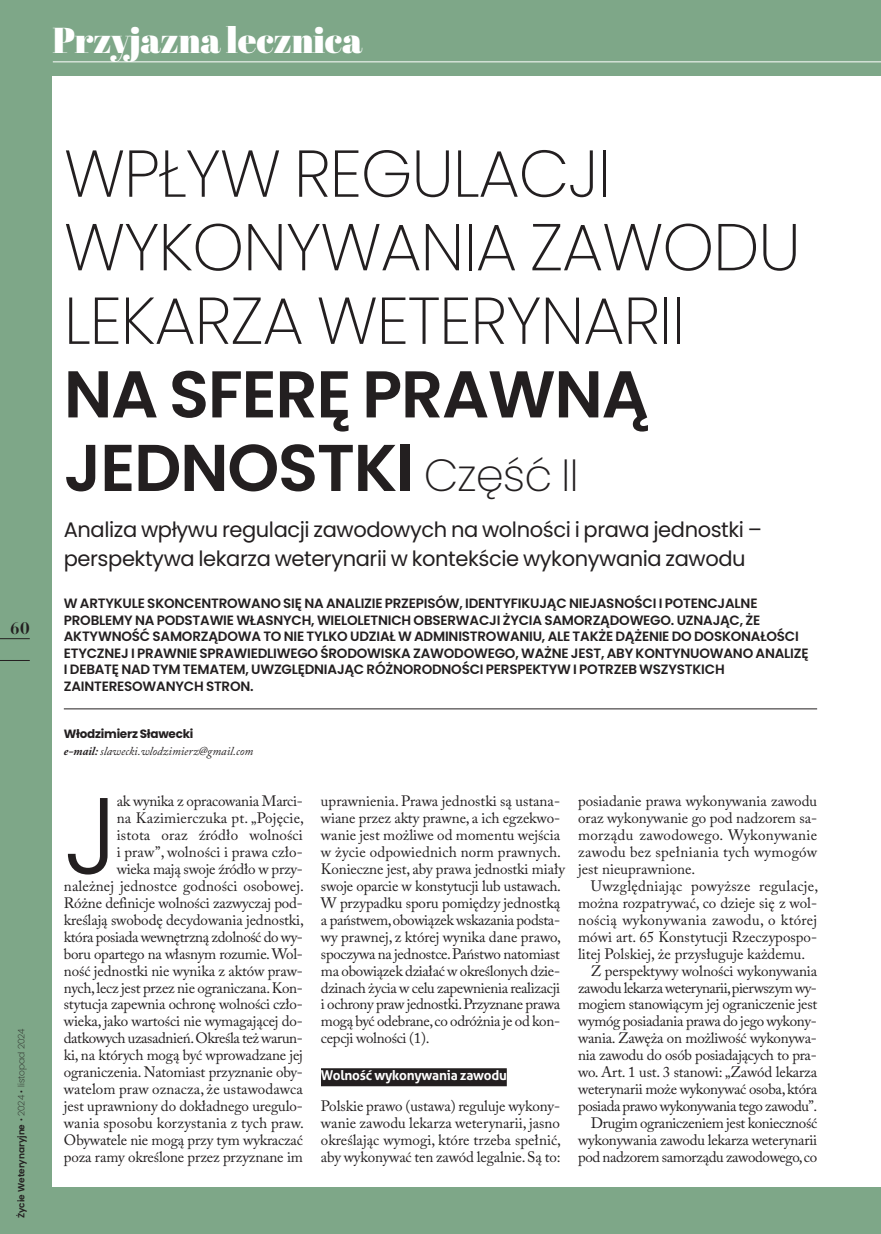
<style>
.page{position:relative;width:881px;height:1234px;background:#fff}
.page>*{position:absolute;margin:0;border:0;box-sizing:border-box;transform-origin:0 0}
.t1{font:300 108.3px "Poppins";color:#231f20}
.t2{font:200 66px/73.5px "Poppins";letter-spacing:-.02em;color:#231f20}
.t3{font:600 66px/73.5px "Poppins";letter-spacing:-.02em;color:#231f20}
.t4{font:900 36px "Abril Display";color:#fff}
.t5{font:21px/28.2px "Poppins";letter-spacing:-.02em;color:#231f20}
.t6{font:700 18px "Bauer Bodni EU";color:#231f20}
.t7{font:15px/17px "Adobe Caslon Pro";letter-spacing:-.01em;color:#231f20;text-align:justify}
.t8{font:15px "Adobe Caslon Pro";letter-spacing:.02em;color:#231f20}
.t9{font:15px "Adobe Caslon Pro";letter-spacing:-.035em;color:#231f20}
.t10{font:15px "Adobe Caslon Pro";letter-spacing:-.03em;color:#231f20}
.t11{font:600 13.5px/16.5px "Poppins";letter-spacing:-.015em;color:#231f20}
.t12{font:700 13.5px "Aller";letter-spacing:-.015em;color:#fff}
.t13{font:italic 12px "Adobe Caslon Pro";color:#231f20}
.t14{font:700 12px "Poppins";letter-spacing:-.02em;color:#231f20}
.t15{font:600 9px "Poppins";color:#231f20}
.s1{font-weight:200}
.s2{font-weight:200;font-size:45px}
.s3{font-weight:700}
</style>
<div class="page">
<div style="left:0;top:0;width:880px;height:1233px;background:#7ea788"></div>
<div style="left:53px;top:77px;width:827px;height:1109px;background:#fff"></div>
<hr style="left:0;top:638px;width:30px;height:1px;background:#231f20">
<hr style="left:0;top:660px;width:30px;height:1px;background:#231f20">
<hr style="left:64px;top:708px;width:752px;height:1px;background:#231f20">
<div style="left:321px;top:1067px;width:185px;height:18px;background:#231f20"></div>
<hr style="left:53px;top:62px;width:827px;height:1px;background:#fff">
<h3 class="t4" style="left:53px;top:26px;width:311px">Przyjazna lecznica</h3>
<p class="t6" style="left:10px;top:616px;width:21px">60</p>
<p class="t15" style="left:16px;top:1217px;width:191px;rotate:-90deg">Życie Weterynaryjne <span class="s1">• 2024 • listopad 2024</span></p>
<h2 class="t2" style="left:64px;top:137px;width:738px">WPŁYW REGULACJI<br>WYKONYWANIA ZAWODU<br>LEKARZA WETERYNARII</h2>
<h2 class="t3" style="left:64px;top:358px;width:586px">NA SFERĘ PRAWNĄ<br>JEDNOSTKI <span class="s2">Część II</span></h2>
<h3 class="t5" style="left:64px;top:518px;width:699px">Analiza wpływu regulacji zawodowych na wolności i prawa jednostki – perspektywa lekarza weterynarii w kontekście wykonywania zawodu</h3>
<p class="t11" style="left:64px;top:595px;width:746px">W ARTYKULE SKONCENTROWANO SIĘ NA ANALIZIE PRZEPISÓW, IDENTYFIKUJĄC NIEJASNOŚCI I POTENCJALNE PROBLEMY NA PODSTAWIE WŁASNYCH, WIELOLETNICH OBSERWACJI ŻYCIA SAMORZĄDOWEGO. UZNAJĄC, ŻE AKTYWNOŚĆ SAMORZĄDOWA TO NIE TYLKO UDZIAŁ W ADMINISTROWANIU, ALE TAKŻE DĄŻENIE DO DOSKONAŁOŚCI ETYCZNEJ I PRAWNIE SPRAWIEDLIWEGO ŚRODOWISKA ZAWODOWEGO, WAŻNE JEST, ABY KONTYNUOWANO ANALIZĘ I DEBATĘ NAD TYM TEMATEM, UWZGLĘDNIAJĄC RÓŻNORODNOŚCI PERSPEKTYW I POTRZEB WSZYSTKICH ZAINTERESOWANYCH STRON.</p>
<p class="t14" style="left:64px;top:726px;width:131px">Włodzimierz Sławecki</p>
<p class="t13" style="left:64px;top:746px;width:191px"><span class="s3">e-mail:</span> slawecki.wlodzimierz@gmail.com</p>
<h1 class="t1" style="left:64px;top:793px;width:56px">J</h1>
<p class="t7" style="left:64px;top:793px;width:241px;text-align:right">ak wy ni ka z opra co wa nia Mar ci -<br>na Ka zi mier czu ka pt. „Po ję cie,<br>isto ta oraz źró dło wol no ści<br>i praw”, wol no ści i pra wa czło -<br>wie ka ma ją swo je źró dło w przy -<br>na leż nej jed no st ce god no ści oso bo wej.<br>Róż ne de fi ni cje wol no ści za zwy czaj pod - kre śla ją swo bo dę de cy do wa nia jed nost ki, któ ra po sia da we wnętrz ną zdol ność do wy - bo ru opar te go na wła snym ro zu mie. Wol - ność jed nost ki nie wy ni ka z ak tów praw - nych, lecz jest przez nie ogra ni cza na. Kon - sty tu cja za pew nia ochro nę wol no ści czło - wie ka, ja ko war to ści nie wy ma ga ją cej do - dat ko wych uza sad nień. Okre śla też wa run - ki, na któ rych mo gą być wpro wa dza ne jej ogra ni cze nia. Na to miast przy zna nie oby - wa te lom praw ozna cza, że usta wo daw ca jest upraw nio ny do do kład ne go ure gu lo - wa nia spo so bu ko rzy sta nia z tych praw.<br>Oby wa te le nie mo gą przy tym wy kra czać po za ra my okre ślo ne przez przy zna ne im</p>
<p class="t7" style="left:321px;top:793px;width:245px;text-align:left">upraw nie nia. Pra wa jed nost ki są usta na - wia ne przez ak ty praw ne, a ich eg ze kwo - wa nie jest moż li we od mo men tu wej ścia w ży cie od po wied nich norm praw nych.<br>Ko niecz ne jest, aby pra wa jed nost ki mia ły swo je opar cie w kon sty tu cji lub usta wach.<br>W przy pad ku spo ru po mię dzy jed nost ką a pań stwem, obo wią zek wska za nia pod sta - wy praw nej, z któ rej wy ni ka da ne pra wo, spo czy wa na jed no st ce. Pań stwo na to miast ma obo wią zek dzia łać w okre ślo nych dzie - dzi nach ży cia w ce lu za pew nie nia re ali za cji i ochro ny praw jed nost ki. Przy zna ne pra wa mo gą być ode bra ne, co od róż nia je od kon - cep cji wol no ści (1).</p>
<p class="t7" style="left:578px;top:793px;width:240px">po sia da nie pra wa wy ko ny wa nia za wo du oraz wy ko ny wa nie go pod nad zo rem sa - mo rzą du za wo do we go. Wy ko ny wa nie za wo du bez speł nia nia tych wy mo gów jest nie upraw nio ne.</p>
<p class="t8" style="left:590px;top:879px;width:229px">Uwzględ nia jąc po wyż sze re gu la cje,</p>
<p class="t7" style="left:578px;top:895px;width:240px">moż na roz pa try wać, co dzie je się z wol -</p>
<p class="t8" style="left:578px;top:913px;width:240px">no ścią wy ko ny wa nia za wo du, o któ rej</p>
<p class="t7" style="left:578px;top:929px;width:240px">mó wi art. 65 Kon sty tu cji Rze czy po spo -</p>
<p class="t7" style="left:578px;top:946px;width:228px">li tej Pol skiej, że przy słu gu je każ de mu.</p>
<p class="t7" style="left:590px;top:963px;width:228px">Z per spek ty wy wol no ści wy ko ny wa nia</p>
<p class="t9" style="left:578px;top:981px;width:240px">za wo du le ka rza we te ry na rii, pierw szym wy -</p>
<p class="t7" style="left:578px;top:997px;width:240px">mo giem sta no wią cym jej ogra ni cze nie jest</p>
<p class="t7" style="left:578px;top:1014px;width:240px">wy móg po sia da nia pra wa do je go wy ko ny -</p>
<p class="t7" style="left:578px;top:1031px;width:240px">wa nia. Za wę ża on moż li wość wy ko ny wa -</p>
<p class="t7" style="left:578px;top:1048px;width:240px">nia za wo du do osób po sia da ją cych to pra -</p>
<p class="t7" style="left:578px;top:1065px;width:240px">wo. Art. 1 ust. 3 sta no wi: „Za wód le ka rza</p>
<p class="t7" style="left:578px;top:1082px;width:240px">we te ry na rii mo że wy ko ny wać oso ba, któ ra</p>
<p class="t10" style="left:578px;top:1100px;width:240px">po sia da pra wo wy ko ny wa nia te go za wo du”.</p>
<p class="t7" style="left:590px;top:1116px;width:228px">Dru gim ogra ni cze niem jest ko niecz ność</p>
<p class="t7" style="left:578px;top:1132px;width:240px">wy ko ny wa nia za wo du le ka rza we te ry na rii</p>
<p class="t7" style="left:578px;top:1149px;width:240px">pod nad zo rem sa mo rzą du za wo do we go, co</p>
<p class="t12" style="left:321px;top:1069px;width:187px">Wol ność wy ko ny wa nia za wo du</p>
<p class="t7" style="left:321px;top:1099px;width:241px">Pol skie pra wo (usta wa) re gu lu je wy ko ny - wa nie za wo du le ka rza we te ry na rii, ja sno okre śla jąc wy mo gi, któ re trze ba speł nić, aby wy ko ny wać ten za wód le gal nie. Są to:</p>
</div>
